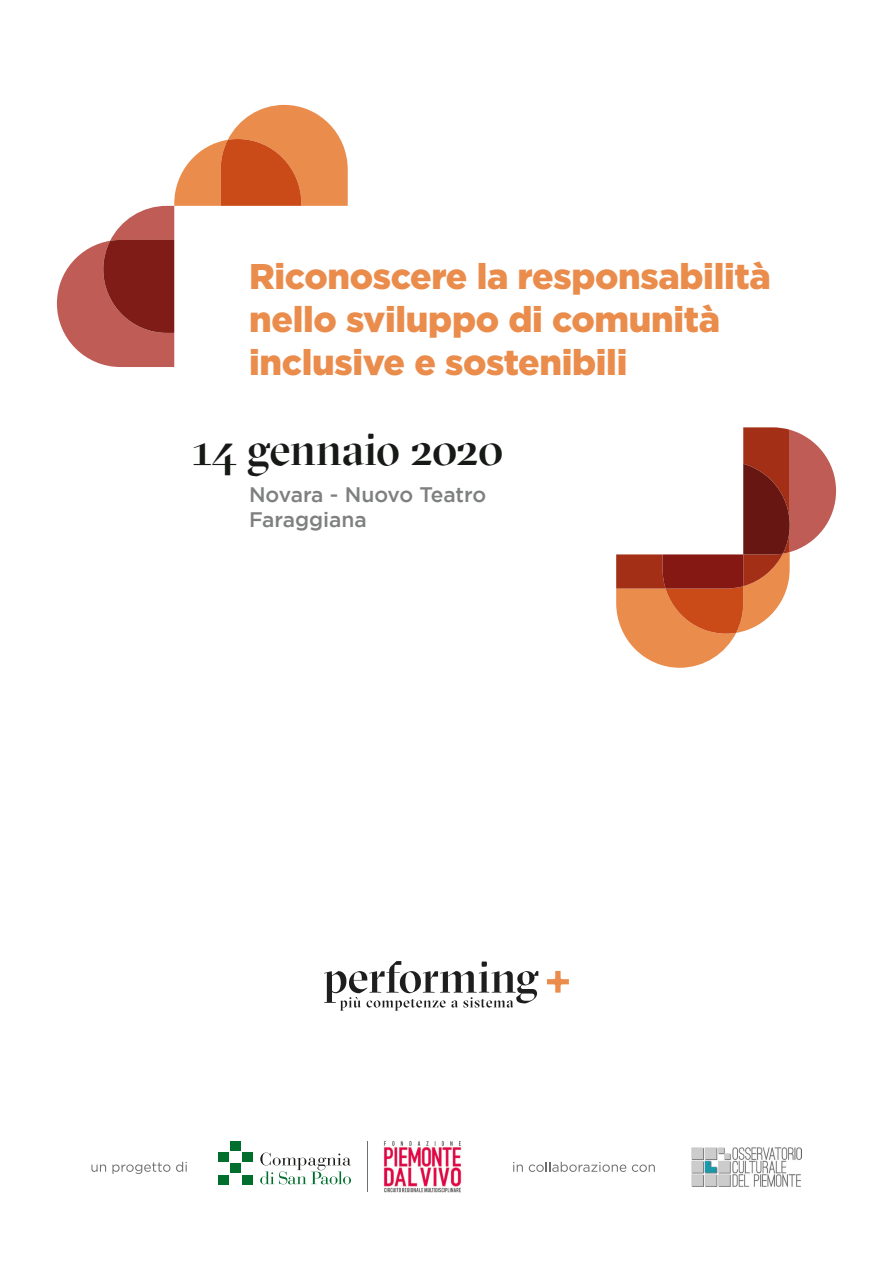
<style>
.page{position:relative;width:893px;height:1263px;background:#fff}
.page>*{position:absolute;margin:0;border:0;box-sizing:border-box;transform-origin:0 0}
.t1{font:500 45px "GT Sectra Display";letter-spacing:-.02em;color:#161916}
.t2{font:900 35.7px/42.9px "Gotham";letter-spacing:-.01em;color:#ea8c4c}
.t3{font:500 21px/25.2px "Gotham";color:#7e7f80}
</style>
<div class="page">
<svg style="left:324px;top:961px;width:214px;height:50px"></svg>
<svg style="left:547px;top:971px;width:22px;height:21px"></svg>
<svg style="left:91px;top:1164px;width:15px;height:8px"></svg>
<svg style="left:112px;top:1162px;width:58px;height:12px"></svg>
<svg style="left:176px;top:1162px;width:11px;height:10px"></svg>
<svg style="left:513px;top:1162px;width:10px;height:10px"></svg>
<svg style="left:529px;top:1162px;width:97px;height:10px"></svg>
<svg style="left:632px;top:1164px;width:23px;height:8px"></svg>
<hr style="left:367px;top:1141px;width:1px;height:50px;background:#6f6e6e">
<svg style="left:260px;top:1152px;width:91px;height:32px"></svg>
<div style="left:242px;top:1152px;width:11px;height:10px;background:#006f2e"></div>
<div style="left:218px;top:1175px;width:11px;height:10px;background:#006f2e"></div>
<div style="left:218px;top:1152px;width:11px;height:10px;background:#006f2e"></div>
<div style="left:230px;top:1141px;width:11px;height:9px;background:#006f2e"></div>
<div style="left:230px;top:1163px;width:11px;height:10px;background:#006f2e"></div>
<div style="left:242px;top:1175px;width:11px;height:10px;background:#006f2e"></div>
<img style="left:383px;top:1141px;width:79px;height:52px">
<img style="left:691px;top:1147px;width:110px;height:39px">
<svg style="left:57px;top:105px;width:291px;height:262px"></svg>
<svg style="left:616px;top:427px;width:220px;height:241px"></svg>
<p class="t2" style="left:249px;top:254px;width:523px">Riconoscere la responsabilità nello sviluppo di comunità inclusive e sostenibili</p>
<p class="t1" style="left:192px;top:421px;width:313px">14 gennaio 2020</p>
<p class="t3" style="left:249px;top:481px;width:239px">Novara - Nuovo Teatro<br>Faraggiana</p>
</div>
